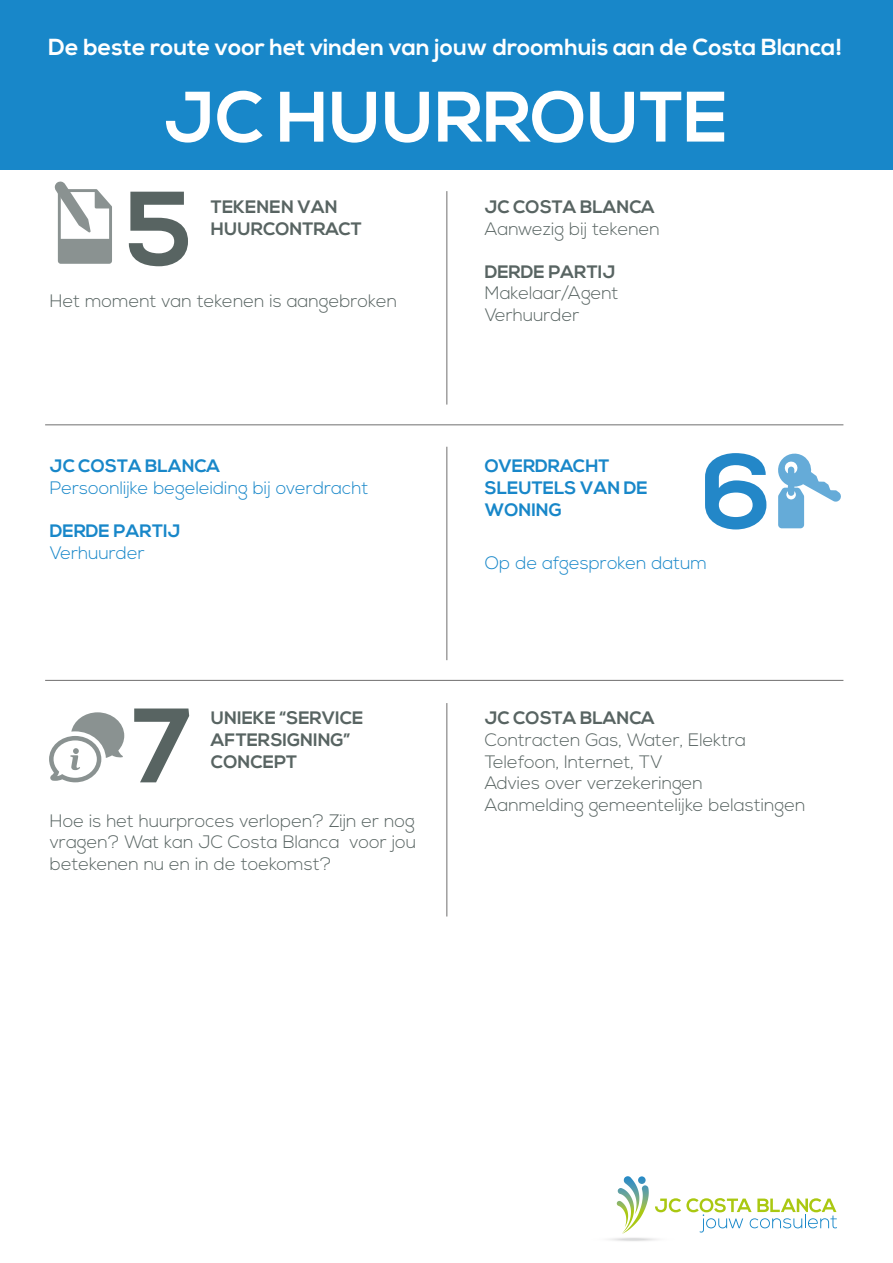
<style>
.page{position:relative;width:893px;height:1263px;background:#fff}
.page>*{position:absolute;margin:0;border:0;box-sizing:border-box;transform-origin:0 0}
.t1{font:700 105.45px "Nexa";color:#586462}
.t2{font:700 105.45px "Nexa";color:#2387c8}
.t3{font:700 71.25px "Nexa";color:#fff}
.t4{font:700 23.25px "Nexa";color:#fff}
.t5{font:300 18px/21.6px "Nexa";color:#586462}
.t6{font:700 18px/21.6px "Nexa";color:#586462}
.t7{font:300 18px "Nexa";color:#1887c9}
.t8{font:700 18px/21.6px "Nexa";color:#1887c9}
</style>
<div class="page">
<svg style="left:586px;top:1235px;width:93px;height:7px"></svg>
<svg style="left:616px;top:1176px;width:33px;height:58px"></svg>
<svg style="left:655px;top:1198px;width:182px;height:34px"></svg>
<svg style="left:49px;top:712px;width:75px;height:70px"></svg>
<svg style="left:778px;top:454px;width:63px;height:74px"></svg>
<svg style="left:55px;top:182px;width:57px;height:82px"></svg>
<div style="left:0;top:0;width:893px;height:169px;background:#1887c9"></div>
<hr style="left:45px;top:424px;width:798px;height:1px;background:#706f6f">
<hr style="left:446px;top:191px;width:1px;height:214px;background:#706f6f">
<hr style="left:446px;top:447px;width:1px;height:213px;background:#706f6f">
<hr style="left:446px;top:703px;width:1px;height:213px;background:#706f6f">
<hr style="left:45px;top:680px;width:798px;height:1px;background:#706f6f">
<p class="t4" style="left:48px;top:33px;width:795px">De beste route voor het vinden van jouw droomhuis aan de Costa Blanca!</p>
<h2 class="t3" style="left:164px;top:76px;width:565px">JC HUURROUTE</h2>
<h1 class="t1" style="left:125px;top:168px;width:68px">5</h1>
<p class="t6" style="left:211px;top:197px;width:152px">TEKENEN VAN<br>HUURCONTRACT</p>
<p class="t5" style="left:50px;top:291px;width:349px">Het moment van tekenen is aangebroken</p>
<p class="t8" style="left:50px;top:456px;width:172px">JC COSTA BLANCA</p>
<p class="t7" style="left:50px;top:478px;width:320px">Persoonlijke begeleiding bij overdracht</p>
<p class="t8" style="left:50px;top:521px;width:132px">DERDE PARTIJ</p>
<p class="t7" style="left:50px;top:542px;width:96px">Verhuurder</p>
<h1 class="t1" style="left:132px;top:685px;width:62px">7</h1>
<p class="t6" style="left:211px;top:708px;width:154px">UNIEKE “SERVICE<br>AFTERSIGNING”<br>CONCEPT</p>
<p class="t5" style="left:50px;top:810px;width:368px;text-align:justify">Hoe is het huurproces verlopen? Zijn er nog vragen? Wat kan JC Costa Blanca voor jou betekenen nu en in de toekomst?</p>
<p class="t6" style="left:485px;top:197px;width:172px">JC COSTA BLANCA</p>
<p class="t5" style="left:485px;top:218px;width:176px">Aanwezig bij tekenen</p>
<p class="t6" style="left:485px;top:261px;width:132px">DERDE PARTIJ</p>
<p class="t5" style="left:485px;top:283px;width:135px">Makelaar/Agent<br>Verhuurder</p>
<p class="t8" style="left:485px;top:456px;width:164px">OVERDRACHT<br>SLEUTELS VAN DE<br>WONING</p>
<h1 class="t2" style="left:702px;top:431px;width:71px">6</h1>
<p class="t7" style="left:485px;top:553px;width:224px">Op de afgesproken datum</p>
<p class="t6" style="left:485px;top:708px;width:172px">JC COSTA BLANCA</p>
<p class="t5" style="left:485px;top:730px;width:322px">Contracten Gas, Water, Elektra<br>Telefoon, Internet, TV<br>Advies over verzekeringen<br>Aanmelding gemeentelijke belastingen</p>
</div>
